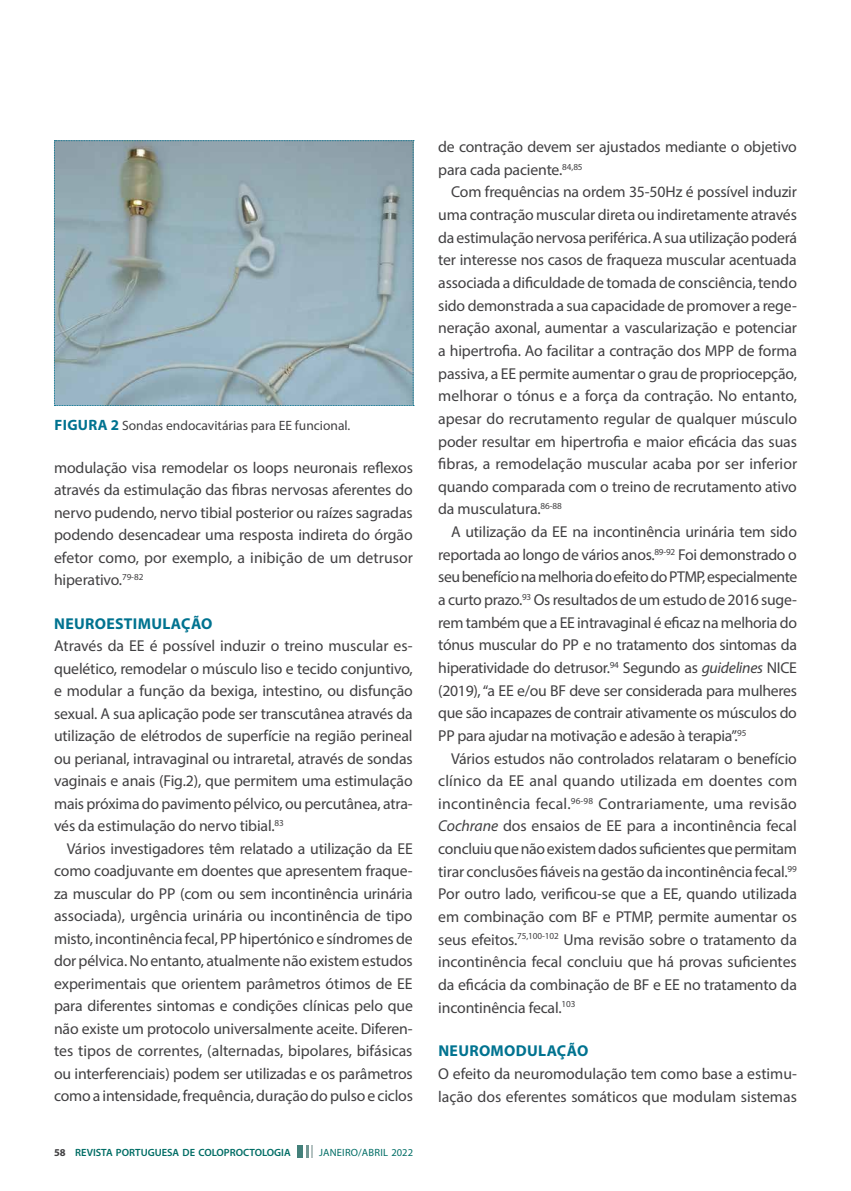
<style>
.page{position:relative;width:851px;height:1191px;background:#fff}
.page>*{position:absolute;margin:0;border:0;box-sizing:border-box;transform-origin:0 0}
.t1{font:15.75px/22.6px "Myriad Pro";letter-spacing:-.01em;color:#414042;text-align:justify}
.t2{font:700 15.75px "Myriad Pro";letter-spacing:.02em;color:#007390}
.t3{font:13.5px "Myriad Pro";color:#414042}
.t4{font:600 10.5px "Myriad Pro";color:#006d65}
.t5{font:10.5px "Myriad Pro";letter-spacing:.02em;color:#006d65}
.s1{font-weight:700;font-size:15px;color:#007390}
.s2{font-weight:700;color:#414042}
.s3{font-style:italic}
</style>
<div class="page">
<div style="left:297px;top:1145px;width:6px;height:12px;background:#43807a"></div>
<svg style="left:306px;top:1145px;width:6px;height:12px"></svg>
<svg style="left:54px;top:140px;width:360px;height:266px;background:#95acb4"></svg>
<p class="t3" style="left:55px;top:417px;width:297px"><span class="s1">FIGURA 2</span> Sondas endocavitárias para EE funcional.</p>
<p class="t1" style="left:54px;top:456px;width:360px">modulação visa remodelar os loops neuronais reflexos através da estimulação das fibras nervosas aferentes do nervo pudendo, nervo tibial posterior ou raízes sagradas podendo desencadear uma resposta indireta do órgão efetor como, por exemplo, a inibição de um detrusor hiperativo.<sup>79-82</sup></p>
<p class="t2" style="left:54px;top:613px;width:160px">NEUROESTIMULAÇÃO</p>
<p class="t1" style="left:54px;top:634px;width:360px">Através da EE é possível induzir o treino muscular es&shy;quelético, remodelar o músculo liso e tecido conjuntivo, e modular a função da bexiga, intestino, ou disfunção sexual. A sua aplicação pode ser transcutânea através da utilização de elétrodos de superfície na região perineal ou perianal, intravaginal ou intraretal, através de sondas vaginais e anais (Fig.2), que permitem uma estimulação mais próxima do pavimento pélvico, ou percutânea, atra&shy;vés da estimulação do nervo tibial.<sup>83</sup></p>
<p class="t1" style="left:54px;top:837px;width:360px;text-indent:13px">Vários investigadores têm relatado a utilização da EE como coadjuvante em doentes que apresentem fraque&shy;za muscular do PP (com ou sem incontinência urinária associada), urgência urinária ou incontinência de tipo misto, incontinência fecal, PP hipertónico e síndromes de dor pélvica. No entanto, atualmente não existem estudos experimentais que orientem parâmetros ótimos de EE para diferentes sintomas e condições clínicas pelo que não existe um protocolo universalmente aceite. Diferen&shy;tes tipos de correntes, (alternadas, bipolares, bifásicas ou interferenciais) podem ser utilizadas e os parâmetros como a intensidade, frequência, duração do pulso e ciclos</p>
<p class="t4" style="left:54px;top:1146px;width:238px"><span class="s2">58</span> REVISTA PORTUGUESA DE COLOPROCTOLOGIA</p>
<p class="t5" style="left:319px;top:1146px;width:95px">JANEIRO/ABRIL 2022</p>
<p class="t1" style="left:438px;top:135px;width:360px">de contração devem ser ajustados mediante o objetivo para cada paciente.<sup>84,85</sup></p>
<p class="t1" style="left:438px;top:181px;width:360px;text-indent:13px">Com frequências na ordem 35-50Hz é possível induzir uma contração muscular direta ou indiretamente através da estimulação nervosa periférica. A sua utilização poderá ter interesse nos casos de fraqueza muscular acentuada associada a dificuldade de tomada de consciência, tendo sido demonstrada a sua capacidade de promover a rege&shy;neração axonal, aumentar a vascularização e potenciar a hipertrofia. Ao facilitar a contração dos MPP de forma passiva, a EE permite aumentar o grau de propriocepção, melhorar o tónus e a força da contração. No entanto, apesar do recrutamento regular de qualquer músculo poder resultar em hipertrofia e maior eficácia das suas fibras, a remodelação muscular acaba por ser inferior quando comparada com o treino de recrutamento ativo da musculatura.<sup>86-88</sup></p>
<p class="t1" style="left:438px;top:520px;width:360px;text-indent:13px">A utilização da EE na incontinência urinária tem sido reportada ao longo de vários anos.<sup>89-92</sup> Foi demonstrado o seu benefício na melhoria do efeito do PTMP, especialmente a curto prazo.<sup>93</sup> Os resultados de um estudo de 2016 suge&shy;rem também que a EE intravaginal é eficaz na melhoria do tónus muscular do PP e no tratamento dos sintomas da hiperatividade do detrusor.<sup>94</sup> Segundo as <span class="s3">guidelines</span> NICE (2019), “a EE e/ou BF deve ser considerada para mulheres que são incapazes de contrair ativamente os músculos do PP para ajudar na motivação e adesão à terapia”.<sup>95</sup></p>
<p class="t1" style="left:438px;top:746px;width:360px;text-indent:13px">Vários estudos não controlados relataram o benefício clínico da EE anal quando utilizada em doentes com incontinência fecal.<sup>96-98</sup> Contrariamente, uma revisão <span class="s3">Cochrane</span> dos ensaios de EE para a incontinência fecal concluiu que não existem dados suficientes que permitam tirar conclusões fiáveis na gestão da incontinência fecal.<sup>99<br></sup>Por outro lado, verificou-se que a EE, quando utilizada em combinação com BF e PTMP, permite aumentar os seus efeitos.<sup>75,100-102</sup> Uma revisão sobre o tratamento da incontinência fecal concluiu que há provas suficientes da eficácia da combinação de BF e EE no tratamento da incontinência fecal.<sup>103</sup></p>
<p class="t2" style="left:438px;top:1040px;width:151px">NEUROMODULAÇÃO</p>
<p class="t1" style="left:438px;top:1062px;width:360px">O efeito da neuromodulação tem como base a estimu&shy;lação dos eferentes somáticos que modulam sistemas</p>
</div>
